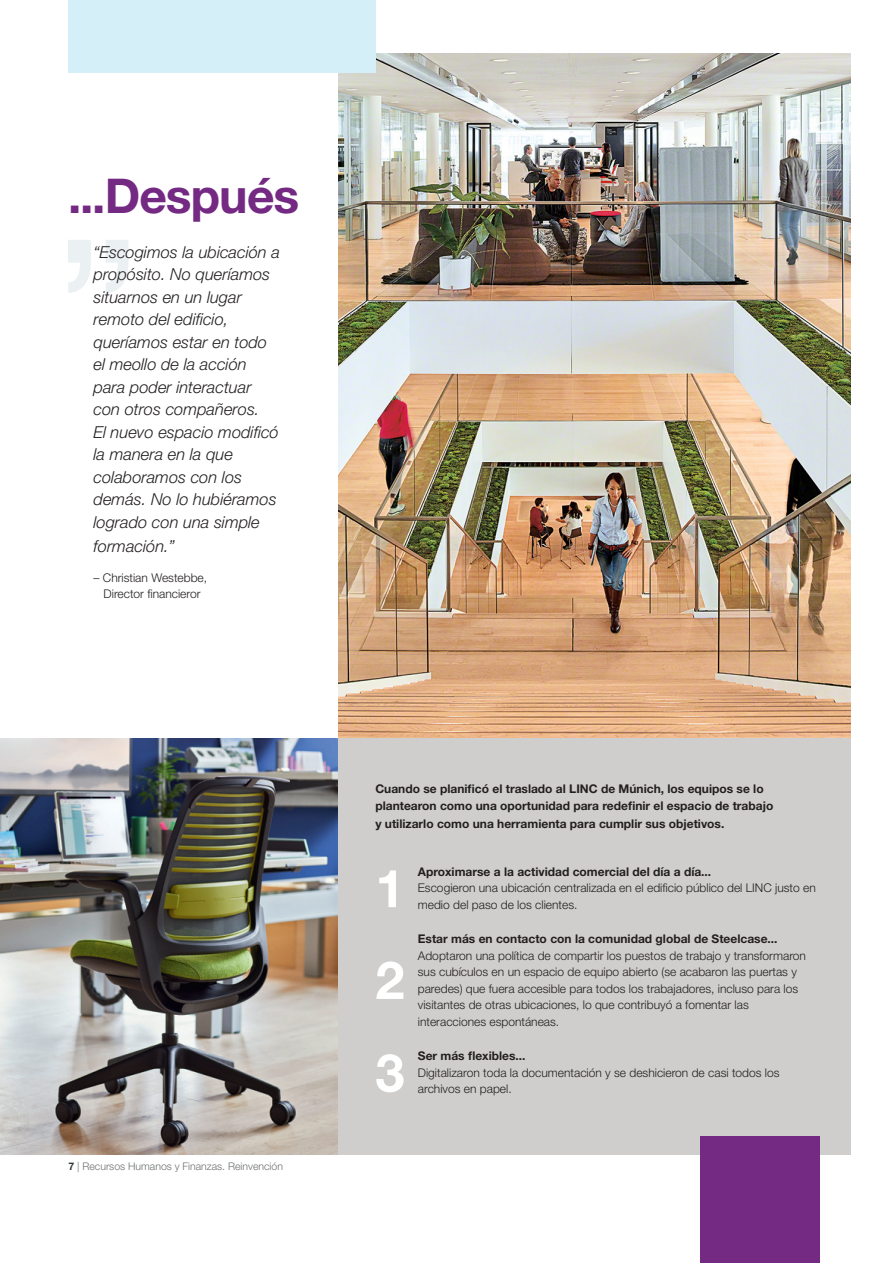
<style>
.page{position:relative;width:893px;height:1263px;background:#fff}
.page>*{position:absolute;margin:0;border:0;box-sizing:border-box;transform-origin:0 0}
.t1{font:700 52.5px/92.2px "Helvetica Neue LT Pro";color:#fff;text-align:justify}
.t2{font:700 48px "Helvetica Neue LT Pro";letter-spacing:-.02em;color:#742983}
.t3{font:italic 300 16.5px/22.5px "Helvetica Neue LT Pro";color:#231f20}
.t4{font:300 12px/16.5px "Helvetica Neue LT Pro";color:#231f20}
.t5{font:700 12px/16.5px "Helvetica Neue LT Pro";color:#231f20}
.t6{font:300 10.5px "Helvetica Neue LT Pro";color:#6c7070}
.s1{font-weight:700;color:#33393c}
</style>
<div class="page">
<img style="left:338px;top:53px;width:512px;height:685px">
<div style="left:338px;top:738px;width:512px;height:417px;background:#d0cecd"></div>
<div style="left:700px;top:1137px;width:120px;height:126px;background:#742983"></div>
<div style="left:68px;top:0;width:307px;height:72px;background:#d5eff8"></div>
<img style="left:0;top:738px;width:338px;height:417px">
<svg style="left:68px;top:240px;width:60px;height:53px"></svg>
<h2 class="t2" style="left:68px;top:165px;width:233px">...Después</h2>
<p class="t3" style="left:94px;top:240px;width:188px">“Escogimos la ubicación a propósito. No queríamos situarnos en un lugar remoto del edificio, queríamos estar en todo el meollo de la acción para poder interactuar con otros compañeros.<br>El nuevo espacio modificó la manera en la que colaboramos con los demás. No lo hubiéramos logrado con una simple</p>
<h3 class="t3" style="left:94px;top:535px;width:83px">formación.”</h3>
<p class="t4" style="left:94px;top:569px;width:115px;text-align:center">– Christian Westebbe,<br>Director financieror</p>
<p class="t6" style="left:68px;top:1160px;width:216px"><span class="s1">7</span> | Recursos Humanos y Finanzas. Reinvención</p>
<p class="t5" style="left:375px;top:780px;width:399px">Cuando se planificó el traslado al LINC de Múnich, los equipos se lo plantearon como una oportunidad para redefinir el espacio de trabajo</p>
<p class="t5" style="left:375px;top:815px;width:351px">y utilizarlo como una herramienta para cumplir sus objetivos.</p>
<p class="t5" style="left:418px;top:863px;width:295px">Aproximarse a la actividad comercial del día a día...</p>
<p class="t4" style="left:418px;top:879px;width:399px">Escogieron una ubicación centralizada en el edificio público del LINC justo en medio del paso de los clientes.</p>
<p class="t5" style="left:418px;top:930px;width:361px">Estar más en contacto con la comunidad global de Steelcase...</p>
<p class="t4" style="left:418px;top:947px;width:390px">Adoptaron una política de compartir los puestos de trabajo y transformaron sus cubículos en un espacio de equipo abierto (se acabaron las puertas y paredes) que fuera accesible para todos los trabajadores, incluso para los visitantes de otras ubicaciones, lo que contribuyó a fomentar las interacciones espontáneas.</p>
<p class="t5" style="left:418px;top:1047px;width:109px">Ser más flexibles...</p>
<p class="t4" style="left:418px;top:1064px;width:363px">Digitalizaron toda la documentación y se deshicieron de casi todos los archivos en papel.</p>
<h1 class="t1" style="left:375px;top:841px;width:31px">1<br>2<br>3</h1>
</div>
